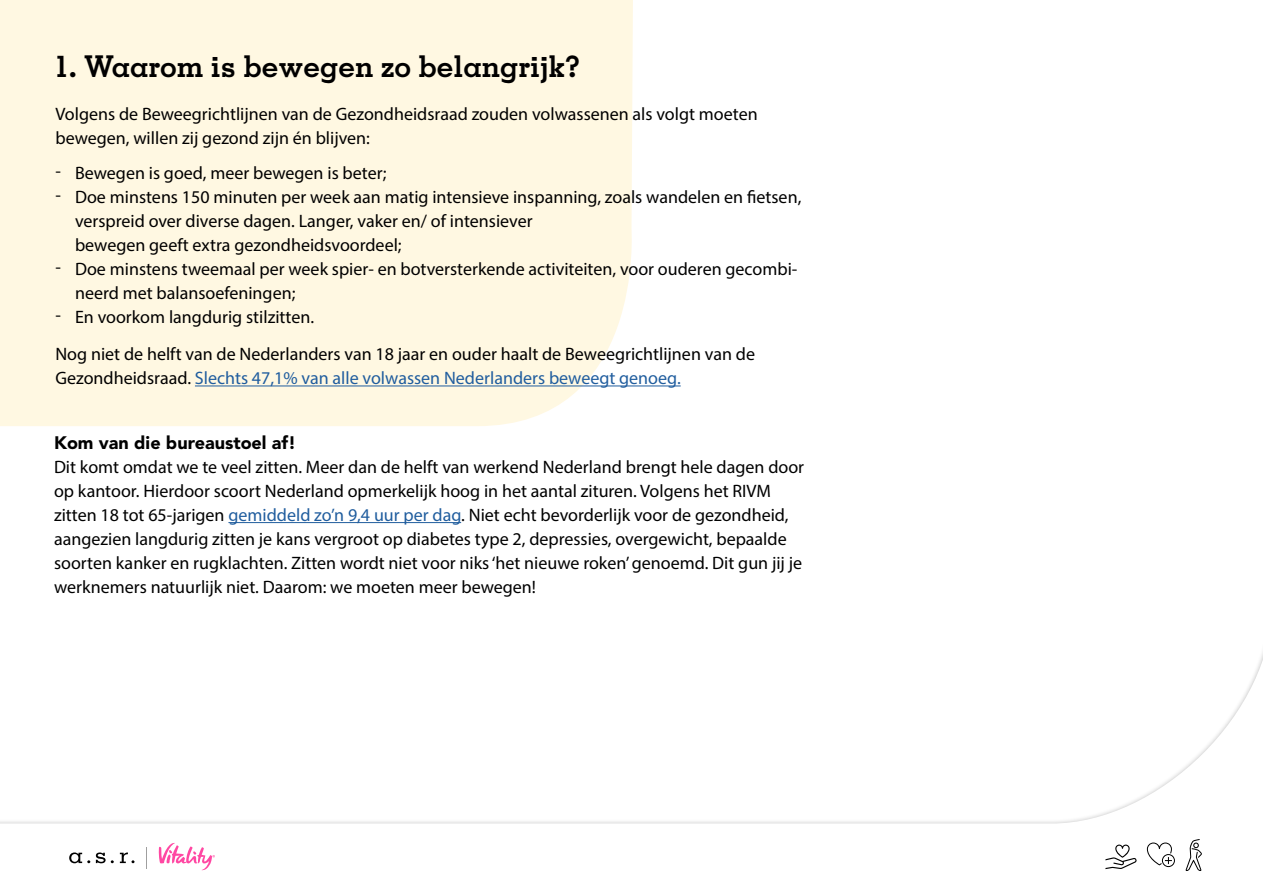
<style>
.page{position:relative;width:1263px;height:893px;background:#fff}
.page>*{position:absolute;margin:0;border:0;box-sizing:border-box;transform-origin:0 0}
.t1{font:700 30px "Memphis LT Std";color:#000}
.t2{font:18px/24px "Myriad Pro";color:#000}
.t3{font:900 18px "Avenir LT Std";color:#000}
.s1{color:#205d9e}
</style>
<div class="page">
<div style="left:0;top:0;width:645px;height:426px;background:#fff8e2"></div>
<hr style="left:195px;top:385px;width:486px;height:1px;background:#205d9e">
<svg style="left:0;top:522px;width:1263px;height:348px"></svg>
<div style="left:53px;top:838px;width:176px;height:40px;background:#fff"></div>
<svg style="left:120px;top:852px;width:15px;height:11px"></svg>
<svg style="left:69px;top:852px;width:21px;height:11px"></svg>
<svg style="left:96px;top:852px;width:18px;height:11px"></svg>
<svg style="left:146px;top:847px;width:1px;height:21px"></svg>
<svg style="left:158px;top:842px;width:57px;height:28px"></svg>
<svg style="left:1105px;top:845px;width:33px;height:24px"></svg>
<svg style="left:1147px;top:842px;width:28px;height:25px"></svg>
<svg style="left:1185px;top:839px;width:17px;height:32px"></svg>
<h1 class="t1" style="left:54px;top:47px;width:528px">1. Waarom is bewegen zo belangrijk?</h1>
<p class="t2" style="left:55px;top:102px;width:704px">Volgens de Beweegrichtlijnen van de Gezondheidsraad zouden volwassenen als volgt moeten bewegen, willen zij gezond zijn én blijven:</p>
<p class="t2" style="left:55px;top:159px;width:7px">- -</p>
<p class="t2" style="left:55px;top:255px;width:7px">-</p>
<p class="t2" style="left:55px;top:303px;width:7px">-</p>
<p class="t2" style="left:75px;top:160px;width:728px">Bewegen is goed, meer bewegen is beter;<br>Doe minstens 150 minuten per week aan matig intensieve inspanning, zoals wandelen en fietsen, verspreid over diverse dagen. Langer, vaker en/ of intensiever<br>bewegen geeft extra gezondheidsvoordeel;<br>Doe minstens tweemaal per week spier- en botversterkende activiteiten, voor ouderen gecombi&shy;neerd met balansoefeningen;<br>En voorkom langdurig stilzitten.</p>
<p class="t2" style="left:55px;top:342px;width:701px">Nog niet de helft van de Nederlanders van 18 jaar en ouder haalt de Beweegrichtlijnen van de<br>Gezondheidsraad. <span class="s1">Slechts 47,1% van alle volwassen Nederlanders beweegt genoeg.</span></p>
<p class="t3" style="left:54px;top:432px;width:244px">Kom van die bureaustoel af!</p>
<p class="t2" style="left:54px;top:454px;width:752px">Dit komt omdat we te veel zitten. Meer dan de helft van werkend Nederland brengt hele dagen door op kantoor. Hierdoor scoort Nederland opmerkelijk hoog in het aantal zituren. Volgens het RIVM zitten 18 tot 65-jarigen <span class="s1">gemiddeld zo’n 9,4 uur per dag</span>. Niet echt bevorderlijk voor de gezondheid, aangezien langdurig zitten je kans vergroot op diabetes type 2, depressies, overgewicht, bepaalde soorten kanker en rugklachten. Zitten wordt niet voor niks ‘het nieuwe roken’ genoemd. Dit gun jij je werknemers natuurlijk niet. Daarom: we moeten meer bewegen!</p>
</div>
